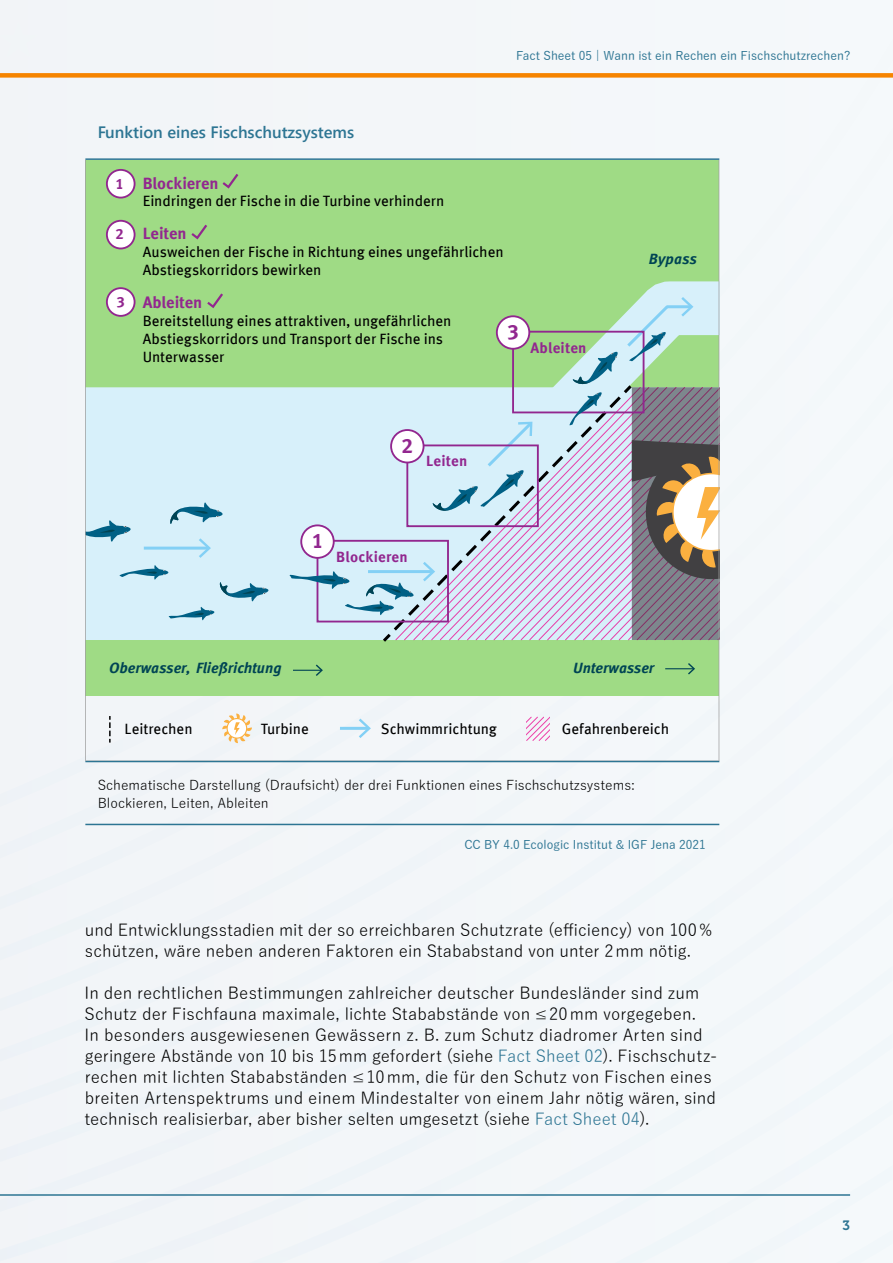
<style>
.page{position:relative;width:893px;height:1263px;background:#fff}
.page>*{position:absolute;margin:0;border:0;box-sizing:border-box;transform-origin:0 0}
.t1{font:700 20.85px "Meta Offc";color:#92278f}
.text_01{font:16.5px/21px "Yu Gothic";letter-spacing:.005em;color:#000}
.AbbildungenUeberschr{font:700 16.5px "Yu Gothic UI";color:#2d7593}
.t2{font:700 16.35px "Meta Offc";letter-spacing:-.005em;color:#92278f}
.t3{font:14.85px/17.9px "Meta Offc";letter-spacing:-.005em;color:#000}
.t4{font:italic 700 14.85px "Meta Offc";color:#004454}
.t5{font:700 14.85px "Meta Offc";letter-spacing:.015em;color:#92278f}
.AbbildungenUS{font:13.5px "Yu Gothic";color:#000}
.t6{font:13.5px "Museo 700";color:#2d7593}
.Quelle{font:500 12px "Yu Gothic";color:#2d7593}
.s1{font-size:14.85px}
.s2{color:#2d7593}
</style>
<div class="page">
<div style="left:0;top:0;width:893px;height:1262px;background:#f3f6f9"></div>
<hr style="left:0;top:1194px;width:850px;height:2px;background:#2d7593">
<div style="left:0;top:73px;width:893px;height:5px;background:#f68400"></div>
<hr style="left:85px;top:158px;width:634px;height:2px;background:#2d7593">
<hr style="left:85px;top:824px;width:634px;height:1px;background:#2d7593">
<svg style="left:109px;top:717px;width:2px;height:25px"></svg>
<hr style="left:85px;top:761px;width:634px;height:1px;background:#a0a0a0">
<hr style="left:340px;top:727px;width:28px;height:3px;background:#83d0f5">
<svg style="left:359px;top:718px;width:12px;height:20px"></svg>
<svg style="left:526px;top:717px;width:24px;height:23px"></svg>
<div style="left:85px;top:160px;width:634px;height:536px;background:#9fdb85"></div>
<div style="left:86px;top:387px;width:310px;height:253px;background:#d7f0fa"></div>
<svg style="left:495px;top:234px;width:224px;height:116px"></svg>
<svg style="left:381px;top:632px;width:12px;height:10px"></svg>
<svg style="left:396px;top:387px;width:8px;height:253px"></svg>
<svg style="left:404px;top:387px;width:18px;height:253px;background:#d5e9f5"></svg>
<svg style="left:422px;top:387px;width:18px;height:253px;background:#d3e5f2"></svg>
<svg style="left:440px;top:387px;width:18px;height:253px;background:#d3e0ef"></svg>
<svg style="left:458px;top:387px;width:17px;height:253px;background:#d3ddee"></svg>
<svg style="left:475px;top:387px;width:18px;height:253px;background:#d4dbed"></svg>
<svg style="left:493px;top:387px;width:18px;height:253px;background:#d5d9ed"></svg>
<svg style="left:511px;top:387px;width:18px;height:253px;background:#d8d8ee"></svg>
<svg style="left:529px;top:387px;width:18px;height:253px;background:#d6daee"></svg>
<svg style="left:170px;top:502px;width:53px;height:22px"></svg>
<svg style="left:220px;top:582px;width:48px;height:19px"></svg>
<svg style="left:86px;top:518px;width:45px;height:24px"></svg>
<svg style="left:665px;top:663px;width:30px;height:11px"></svg>
<hr style="left:144px;top:547px;width:64px;height:3px;background:#83d0f5">
<svg style="left:199px;top:538px;width:12px;height:20px"></svg>
<hr style="left:368px;top:570px;width:65px;height:3px;background:#83d0f5">
<svg style="left:423px;top:562px;width:12px;height:19px"></svg>
<div style="left:406px;top:444px;width:133px;height:83px;border:2px solid #92278f"></div>
<div style="left:391px;top:430px;width:33px;height:32px;background:#fff;border-radius:50%"></div>
<div style="left:390px;top:429px;width:34px;height:34px;border:2px solid #92278f;border-radius:50%"></div>
<div style="left:107px;top:170px;width:28px;height:28px;background:#fff;border-radius:50%"></div>
<div style="left:106px;top:169px;width:30px;height:30px;border:2px solid #92278f;border-radius:50%"></div>
<div style="left:107px;top:221px;width:28px;height:27px;background:#fff;border-radius:50%"></div>
<div style="left:106px;top:220px;width:30px;height:29px;border:2px solid #92278f;border-radius:50%"></div>
<div style="left:107px;top:288px;width:28px;height:28px;background:#fff;border-radius:50%"></div>
<div style="left:106px;top:287px;width:30px;height:30px;border:2px solid #92278f;border-radius:50%"></div>
<svg style="left:222px;top:713px;width:30px;height:30px"></svg>
<div style="left:512px;top:331px;width:132px;height:82px;border:2px solid #92278f"></div>
<div style="left:497px;top:316px;width:32px;height:33px;background:#fff;border-radius:50%"></div>
<div style="left:496px;top:315px;width:34px;height:35px;border:2px solid #92278f;border-radius:50%"></div>
<div style="left:317px;top:540px;width:132px;height:82px;border:2px solid #92278f"></div>
<div style="left:301px;top:525px;width:33px;height:33px;background:#fff;border-radius:50%"></div>
<div style="left:300px;top:524px;width:35px;height:35px;border:2px solid #92278f;border-radius:50%"></div>
<svg style="left:223px;top:174px;width:15px;height:15px"></svg>
<svg style="left:191px;top:225px;width:16px;height:14px"></svg>
<svg style="left:207px;top:293px;width:16px;height:15px"></svg>
<svg style="left:293px;top:664px;width:30px;height:12px"></svg>
<svg style="left:168px;top:607px;width:47px;height:15px"></svg>
<svg style="left:547px;top:297px;width:172px;height:343px;background:#aeb6b4"></svg>
<svg style="left:118px;top:565px;width:50px;height:15px"></svg>
<svg style="left:288px;top:571px;width:126px;height:44px;background:#b0d4e3"></svg>
<svg style="left:432px;top:419px;width:103px;height:92px;background:#c3deed"></svg>
<hr style="left:719px;top:160px;width:1px;height:601px;background:#a0a0a0">
<hr style="left:85px;top:160px;width:1px;height:601px;background:#a0a0a0">
<p class="AbbildungenUeberschr" style="left:98px;top:123px;width:258px">Funktion eines Fischschutzsystems</p>
<p class="Quelle" style="left:516px;top:45px;width:336px">Fact Sheet 05 | Wann ist ein Rechen ein Fischschutzrechen?</p>
<p class="t2" style="left:116px;top:173px;width:105px"><span class="s1">1</span> Blockieren</p>
<p class="t3" style="left:143px;top:193px;width:303px">Eindringen der Fische in die Turbine verhindern</p>
<p class="t2" style="left:143px;top:224px;width:45px">Leiten</p>
<p class="t3" style="left:143px;top:243px;width:362px">Ausweichen der Fische in Richtung eines ungefährlichen<br>Abstiegskorridors bewirken</p>
<p class="t2" style="left:143px;top:292px;width:61px">Ableiten</p>
<p class="t3" style="left:143px;top:312px;width:310px">Bereitstellung eines attraktiven, ungefährlichen<br>Abstiegskorridors und Transport der Fische ins<br>Unterwasser</p>
<p class="t5" style="left:116px;top:225px;width:10px">2</p>
<p class="t5" style="left:116px;top:293px;width:10px">3</p>
<p class="t1" style="left:507px;top:319px;width:13px">3</p>
<p class="t5" style="left:530px;top:339px;width:58px">Ableiten</p>
<p class="t1" style="left:401px;top:433px;width:13px">2</p>
<p class="t5" style="left:426px;top:452px;width:43px">Leiten</p>
<p class="t1" style="left:312px;top:528px;width:13px">1</p>
<p class="t5" style="left:336px;top:548px;width:73px">Blockieren</p>
<p class="t4" style="left:649px;top:249px;width:50px">Bypass</p>
<p class="t4" style="left:109px;top:659px;width:174px">Oberwasser, Fließrichtung</p>
<p class="t4" style="left:573px;top:659px;width:83px">Unterwasser</p>
<p class="t3" style="left:125px;top:720px;width:69px">Leitrechen</p>
<p class="t3" style="left:261px;top:720px;width:50px">Turbine</p>
<p class="t3" style="left:381px;top:720px;width:118px">Schwimmrichtung</p>
<p class="t3" style="left:562px;top:720px;width:109px">Gefahrenbereich</p>
<p class="AbbildungenUS" style="left:98px;top:772px;width:539px">Schematische Darstellung (Draufsicht) der drei Funktionen eines Fischschutzsystems:</p>
<p class="AbbildungenUS" style="left:98px;top:790px;width:172px">Blockieren, Leiten, Ableiten</p>
<p class="Quelle" style="left:464px;top:834px;width:243px">CC BY 4.0 Ecologic Institut &amp; IGF Jena 2021</p>
<p class="t3" style="left:106px;top:778px;width:552px">Schematische Darstellung (Draufsicht) der drei Funktionen eines Fischschutzsystems:<br>Blockieren, Leiten, Ableiten</p>
<p class="text_01" style="left:85px;top:917px;width:629px">und Entwicklungsstadien mit der so erreichbaren Schutzrate (efficiency) von 100 % schützen, wäre neben anderen Faktoren ein Stababstand von unter 2mm nötig.</p>
<p class="text_01" style="left:85px;top:980px;width:634px">In den rechtlichen Bestimmungen zahlreicher deutscher Bundesländer sind zum Schutz der Fischfauna maximale, lichte Stababstände von ≤20mm vorgegeben.<br>In besonders ausgewiesenen Gewässern z. B. zum Schutz diadromer Arten sind geringere Abstände von 10 bis 15mm gefordert (siehe <span class="s2">Fact Sheet 02</span>). Fischschutz&shy;rechen mit lichten Stababständen ≤10 mm, die für den Schutz von Fischen eines breiten Artenspektrums und einem Mindestalter von einem Jahr nötig wären, sind technisch realisierbar, aber bisher selten umgesetzt (siehe <span class="s2">Fact Sheet 04</span>).</p>
<p class="t6" style="left:843px;top:1218px;width:9px">3</p>
</div>
